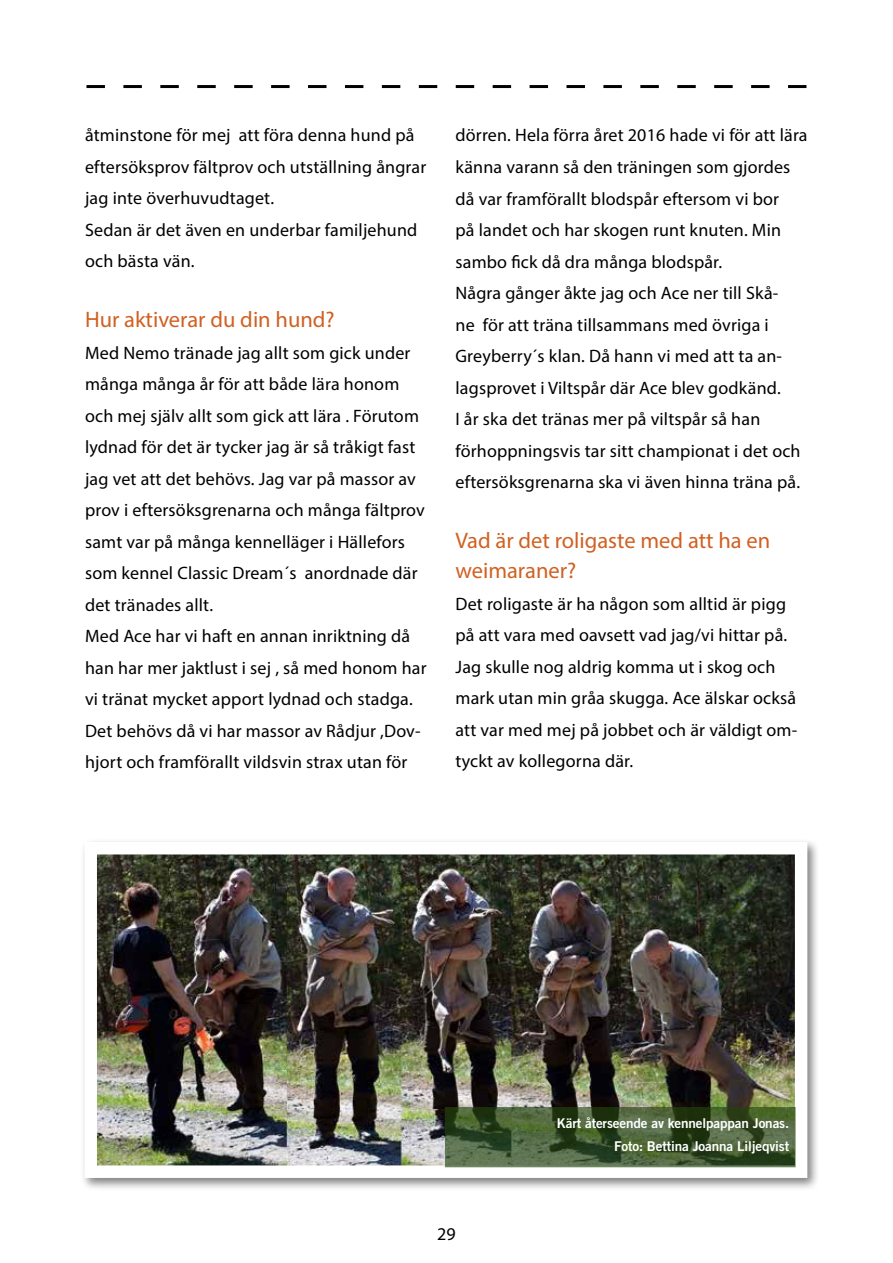
<style>
.page{position:relative;width:893px;height:1263px;background:#fff}
.page>*{position:absolute;margin:0;border:0;box-sizing:border-box;transform-origin:0 0}
.t1{font:22.5px/30px "Myriad Pro";color:#d06123}
.t2{font:18px/31.5px "Myriad Pro";letter-spacing:.01em;color:#000}
.t3{font:13.5px/22.5px "Trade Gothic Bold Two";letter-spacing:-.01em;color:#fff;text-align:right}
</style>
<div class="page">
<div style="left:80px;top:838px;width:740px;height:353px;background:#000;opacity:.5"></div>
<img style="left:97px;top:855px;width:697px;height:310px">
<svg style="left:86px;top:85px;width:720px;height:3px"></svg>
<svg style="left:445px;top:1107px;width:351px;height:60px;background:#435933"></svg>
<p class="t2" style="left:85px;top:119px;width:343px">åtminstone för mej att föra denna hund på eftersöksprov fältprov och utställning ångrar jag inte överhuvudtaget.<br>Sedan är det även en underbar familjehund och bästa vän.</p>
<p class="t1" style="left:85px;top:304px;width:251px">Hur aktiverar du din hund?</p>
<p class="t2" style="left:85px;top:336px;width:343px">Med Nemo tränade jag allt som gick under många många år för att både lära honom och mej själv allt som gick att lära . Förutom lydnad för det är tycker jag är så tråkigt fast jag vet att det behövs. Jag var på massor av prov i eftersöksgrenarna och många fältprov samt var på många kennelläger i Hällefors som kennel Classic Dream´s anordnade där det tränades allt.<br>Med Ace har vi haft en annan inriktning då han har mer jaktlust i sej , så med honom har vi tränat mycket apport lydnad och stadga.<br>Det behövs då vi har massor av Rådjur ,Dov&shy;hjort och framförallt vildsvin strax utan för</p>
<p class="t2" style="left:455px;top:119px;width:354px">dörren. Hela förra året 2016 hade vi för att lära känna varann så den träningen som gjordes då var framförallt blodspår eftersom vi bor<br>på landet och har skogen runt knuten. Min sambo fick då dra många blodspår.<br>Några gånger åkte jag och Ace ner till Skå-<br>ne för att träna tillsammans med övriga i Greyberry´s klan. Då hann vi med att ta an&shy;lagsprovet i Viltspår där Ace blev godkänd.<br>I år ska det tränas mer på viltspår så han förhoppningsvis tar sitt championat i det och eftersöksgrenarna ska vi även hinna träna på.</p>
<p class="t1" style="left:455px;top:525px;width:316px">Vad är det roligaste med att ha en weimaraner?</p>
<p class="t2" style="left:455px;top:587px;width:343px">Det roligaste är ha någon som alltid är pigg på att vara med oavsett vad jag/vi hittar på.<br>Jag skulle nog aldrig komma ut i skog och mark utan min gråa skugga. Ace älskar också att var med mej på jobbet och är väldigt om&shy;tyckt av kollegorna där.</p>
<p class="t2" style="left:437px;top:1218px;width:20px">29</p>
<p class="t3" style="left:557px;top:1112px;width:234px">Kärt återseende av kennelpappan Jonas.<br>Foto: Bettina Joanna Liljeqvist</p>
</div>
